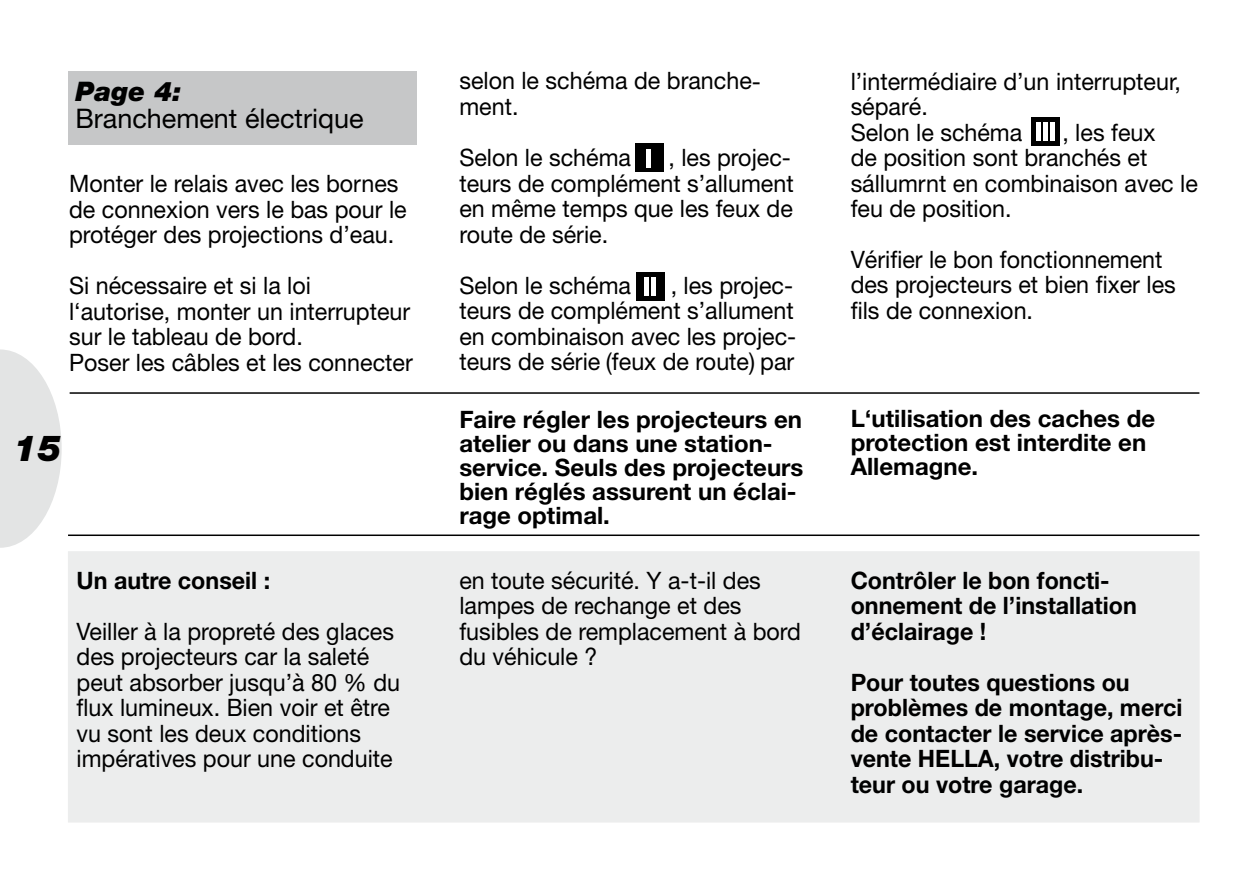
<style>
.page{position:relative;width:1259px;height:893px;background:#fff}
.page>*{position:absolute;margin:0;border:0;box-sizing:border-box;transform-origin:0 0}
.t1{font:italic 900 36px "Helvetica Neue";color:#000}
.t2{font:27px "Helvetica Neue";color:#000}
.t3{font:italic 900 27px "Helvetica Neue";color:#000}
.t4{font:24px/25.5px "Helvetica Neue";color:#000}
.t5{font:700 24px/24px "Helvetica Neue";color:#000}
.s1{font-weight:700;color:#fff}
</style>
<div class="page">
<svg style="left:0;top:349px;width:62px;height:199px"></svg>
<hr style="left:70px;top:392px;width:1129px;height:2px;background:#000">
<div style="left:68px;top:71px;width:349px;height:74px;background:#c6c7c8"></div>
<hr style="left:68px;top:534px;width:1131px;height:2px;background:#000">
<div style="left:68px;top:551px;width:1131px;height:271px;background:#eceded"></div>
<div style="left:634px;top:144px;width:29px;height:28px;background:#000"></div>
<hr style="left:647px;top:149px;width:4px;height:18px;background:#fff">
<div style="left:636px;top:272px;width:29px;height:29px;background:#000"></div>
<div style="left:651px;top:278px;width:5px;height:18px;background:#fff"></div>
<hr style="left:644px;top:278px;width:4px;height:18px;background:#fff">
<div style="left:1030px;top:117px;width:29px;height:29px;background:#000"></div>
<hr style="left:1043px;top:122px;width:4px;height:19px;background:#fff">
<hr style="left:1036px;top:122px;width:4px;height:19px;background:#fff">
<hr style="left:1050px;top:122px;width:4px;height:19px;background:#fff">
<p class="t3" style="left:75px;top:74px;width:108px">Page 4:</p>
<p class="t2" style="left:75px;top:102px;width:290px">Branchement électrique</p>
<p class="t4" style="left:69px;top:170px;width:339px">Monter le relais avec les bornes de connexion vers le bas pour le protéger des projections d’eau.</p>
<p class="t4" style="left:69px;top:272px;width:345px">Si nécessaire et si la loi l‘autorise, monter un interrupteur sur le tableau de bord.<br>Poser les câbles et les connecter</p>
<h1 class="t1" style="left:13px;top:426px;width:50px">15</h1>
<p class="t5" style="left:77px;top:568px;width:195px">Un autre conseil :</p>
<p class="t4" style="left:77px;top:618px;width:325px">Veiller à la propreté des glaces des projecteurs car la saleté peut absorber jusqu’à 80 % du flux lumineux. Bien voir et être vu sont les deux conditions impératives pour une conduite</p>
<p class="t4" style="left:459px;top:68px;width:303px">selon le schéma de branche&shy;ment.</p>
<p class="t4" style="left:459px;top:144px;width:336px;text-align:justify">Selon le schéma <span class="s1">I</span> , les projec&shy;teurs de complément s’allument en même temps que les feux de route de série.</p>
<p class="t4" style="left:459px;top:272px;width:338px">Selon le schéma <span class="s1">II</span> , les projec&shy;teurs de complément s’allument en combinaison avec les projec&shy;teurs de série (feux de route) par</p>
<p class="t4" style="left:850px;top:68px;width:349px">l’intermédiaire d’un interrupteur, séparé.<br>Selon le schéma <span class="s1">III</span> , les feux<br>de position sont branchés et sállumrnt en combinaison avec le feu de position.</p>
<p class="t4" style="left:850px;top:246px;width:327px">Vérifier le bon fonctionnement des projecteurs et bien fixer les fils de connexion.</p>
<p class="t5" style="left:459px;top:407px;width:346px">Faire régler les projecteurs en atelier ou dans une station&shy;service. Seuls des projecteurs bien réglés assurent un éclai&shy;rage optimal.</p>
<p class="t5" style="left:850px;top:406px;width:306px">L‘utilisation des caches de protection est interdite en<br>Allemagne.</p>
<p class="t4" style="left:459px;top:567px;width:343px">en toute sécurité. Y a-t-il des lampes de rechange et des fusibles de remplacement à bord du véhicule ?</p>
<p class="t5" style="left:850px;top:567px;width:288px;line-height:25.5px">Contrôler le bon foncti&shy;onnement de l’installation d’éclairage !</p>
<p class="t5" style="left:850px;top:669px;width:333px;line-height:25.5px">Pour toutes questions ou problèmes de montage, merci de contacter le service après&shy;vente HELLA, votre distribu&shy;teur ou votre garage.</p>
</div>
